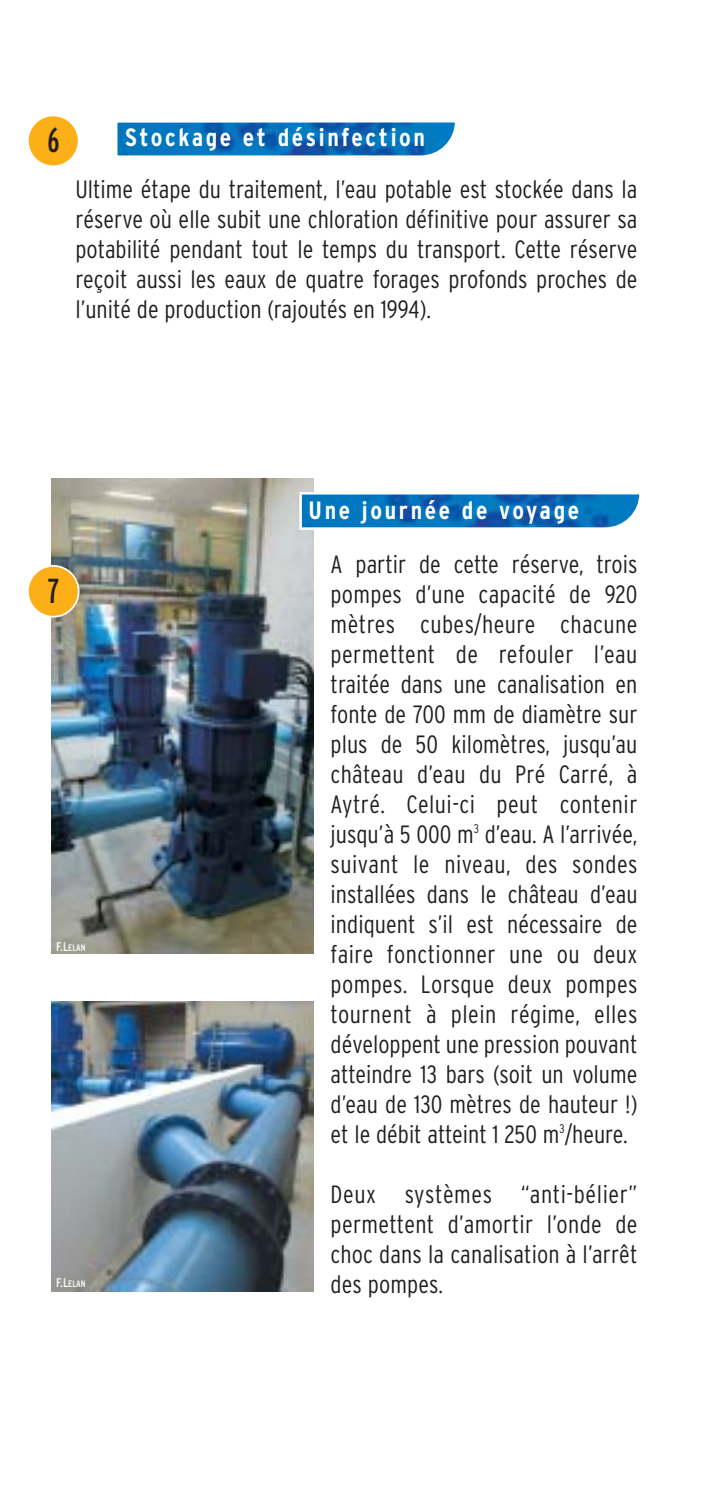
<style>
.page{position:relative;width:710px;height:1495px;background:#fff}
.page>*{position:absolute;margin:0;border:0;box-sizing:border-box;transform-origin:0 0}
.t1{font:extra-condensed 34.75px "Interstate";color:#231f1f}
.t2{font:300 condensed 25px/30px "Interstate";color:#231f1f;text-align:justify}
.t3{font:700 condensed 25px "Interstate";letter-spacing:.105em;color:#fff}
.t4{font:condensed 9.5px "Interstate";color:#fff}
.s1{font-size:12.5px}
</style>
<div class="page">
<img style="left:28px;top:116px;width:612px;height:1176px">
<h1 class="t1" style="left:48px;top:127px;width:14px">6</h1>
<p class="t3" style="left:125px;top:128px;width:301px">Stockage et désinfection</p>
<p class="t2" style="left:76px;top:176px;width:564px">Ultime étape du traitement, l’eau potable est stockée dans la réserve où elle subit une chloration définitive pour assurer sa potabilité pendant tout le temps du transport. Cette réserve reçoit aussi les eaux de quatre forages profonds proches de l’unité de production (rajoutés en 1994).</p>
<p class="t3" style="left:309px;top:500px;width:272px">Une journée de voyage</p>
<h1 class="t1" style="left:48px;top:578px;width:13px">7</h1>
<p class="t4" style="left:56px;top:944px;width:31px"><span class="s1">F.L</span>ELAN</p>
<p class="t4" style="left:56px;top:1280px;width:31px"><span class="s1">F.L</span>ELAN</p>
<p class="t2" style="left:331px;top:551px;width:308px">A partir de cette réserve, trois pompes d’une capacité de 920 mètres cubes/heure chacune permettent de refouler l’eau traitée dans une canalisation en fonte de 700 mm de diamètre sur plus de 50 kilomètres, jusqu’au château d’eau du Pré Carré, à Aytré. Celui-ci peut contenir jusqu’à 5 000 m<sup>3</sup> d’eau. A l’arrivée, suivant le niveau, des sondes installées dans le château d’eau indiquent s’il est nécessaire de faire fonctionner une ou deux pompes. Lorsque deux pompes tournent à plein régime, elles développent une pression pouvant atteindre 13 bars (soit un volume d’eau de 130 mètres de hauteur !) et le débit atteint 1 250 m<sup>3</sup>/heure.</p>
<p class="t2" style="left:331px;top:1181px;width:308px">Deux systèmes “anti-bélier” permettent d’amortir l’onde de choc dans la canalisation à l’arrêt des pompes.</p>
</div>
